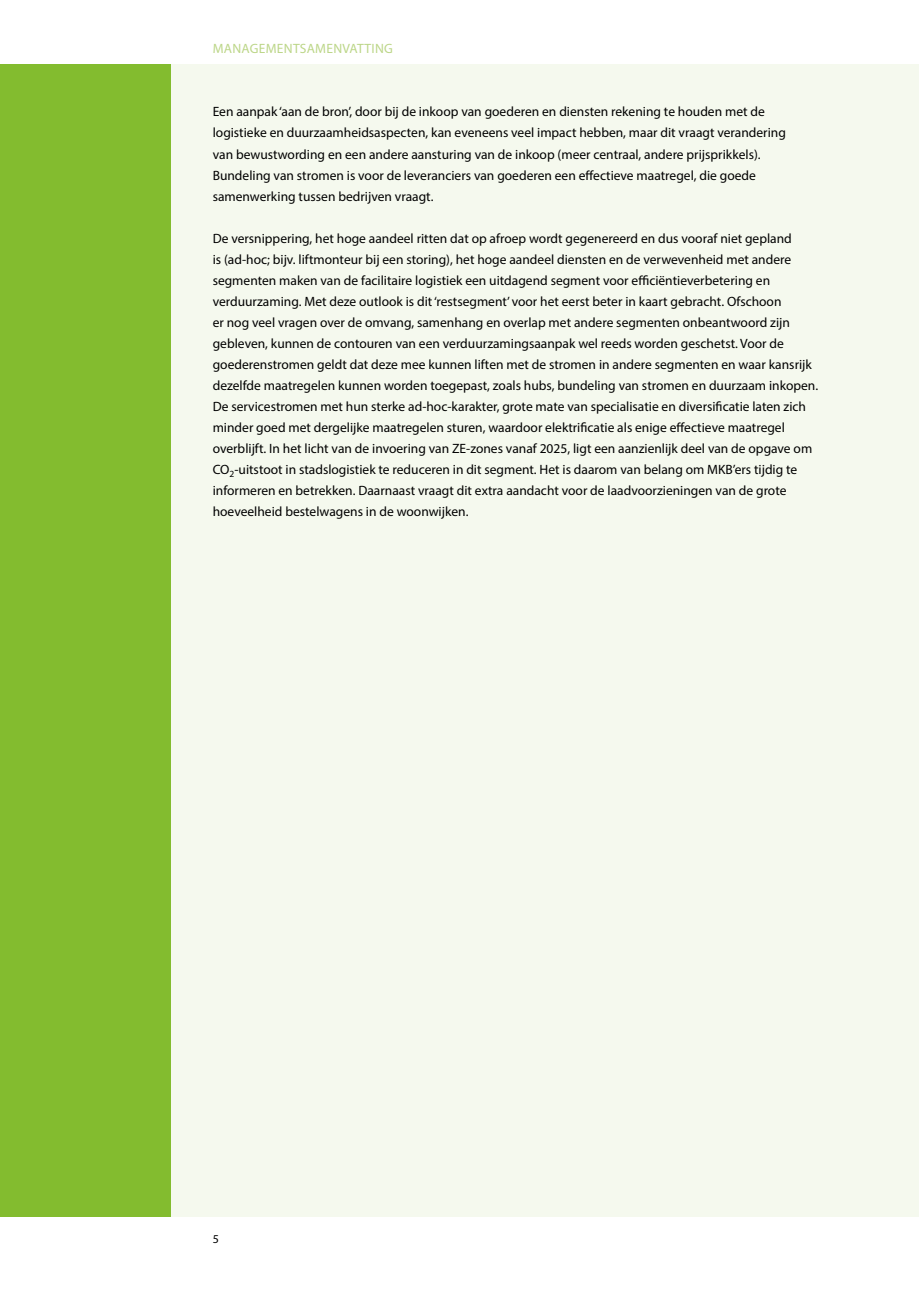
<style>
.page{position:relative;width:919px;height:1289px;background:#fff}
.page>*{position:absolute;margin:0;border:0;box-sizing:border-box;transform-origin:0 0}
.t1{font:13.5px/21px "Myriad Pro";color:#000}
.t2{font:13.5px "Myriad Pro";letter-spacing:.02em;color:#bcd688}
.t3{font:12px "Myriad Pro";color:#000}
</style>
<div class="page">
<svg style="left:208px;top:1216px;width:710px;height:1px"></svg>
<div style="left:0;top:64px;width:918px;height:1152px;background:#f5f9ee"></div>
<div style="left:0;top:64px;width:170px;height:1152px;background:#83bc2f"></div>
<p class="t2" style="left:213px;top:40px;width:181px">MANAGEMENTSAMENVATTING</p>
<p class="t1" style="left:213px;top:101px;width:574px">Een aanpak ‘aan de bron’, door bij de inkoop van goederen en diensten rekening te houden met de logistieke en duurzaamheidsaspecten, kan eveneens veel impact hebben, maar dit vraagt verandering van bewustwording en een andere aansturing van de inkoop (meer centraal, andere prijsprikkels).<br>Bundeling van stromen is voor de leveranciers van goederen een effectieve maatregel, die goede samenwerking tussen bedrijven vraagt.</p>
<p class="t1" style="left:213px;top:227px;width:607px">De versnippering, het hoge aandeel ritten dat op afroep wordt gegenereerd en dus vooraf niet gepland<br>is (ad-hoc; bijv. liftmonteur bij een storing), het hoge aandeel diensten en de verwevenheid met andere segmenten maken van de facilitaire logistiek een uitdagend segment voor efficiëntieverbetering en verduurzaming. Met deze outlook is dit ‘restsegment’ voor het eerst beter in kaart gebracht. Ofschoon<br>er nog veel vragen over de omvang, samenhang en overlap met andere segmenten onbeantwoord zijn gebleven, kunnen de contouren van een verduurzamingsaanpak wel reeds worden geschetst. Voor de goederenstromen geldt dat deze mee kunnen liften met de stromen in andere segmenten en waar kansrijk dezelfde maatregelen kunnen worden toegepast, zoals hubs, bundeling van stromen en duurzaam inkopen.<br>De servicestromen met hun sterke ad-hoc-karakter, grote mate van specialisatie en diversificatie laten zich minder goed met dergelijke maatregelen sturen, waardoor elektrificatie als enige effectieve maatregel overblijft. In het licht van de invoering van ZE-zones vanaf 2025, ligt een aanzienlijk deel van de opgave om CO<sub>2</sub>-uitstoot in stadslogistiek te reduceren in dit segment. Het is daarom van belang om MKB’ers tijdig te informeren en betrekken. Daarnaast vraagt dit extra aandacht voor de laadvoorzieningen van de grote hoeveelheid bestelwagens in de woonwijken.</p>
<p class="t3" style="left:213px;top:1231px;width:8px">5</p>
</div>
